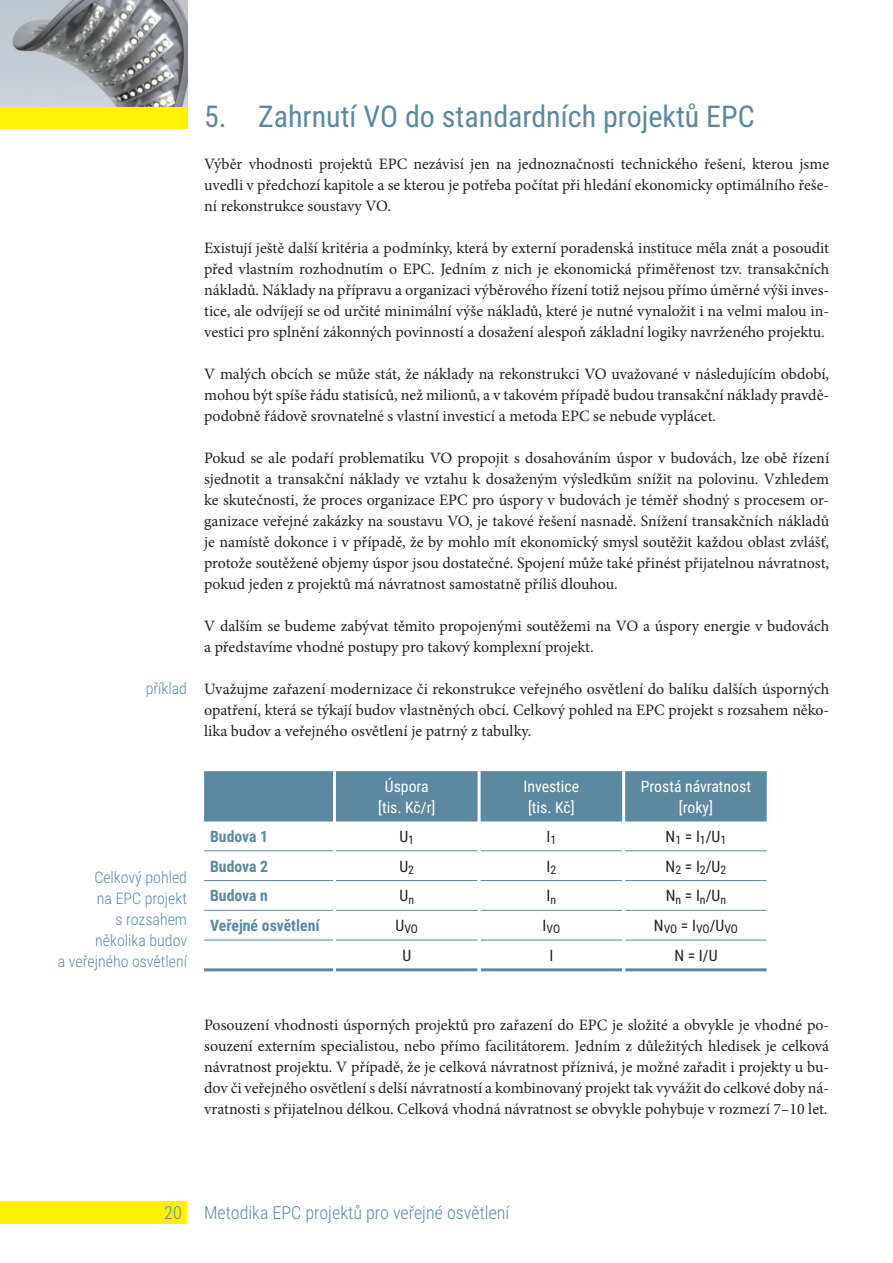
<style>
.page{position:relative;width:893px;height:1263px;background:#fff}
.page>*{position:absolute;margin:0;border:0;box-sizing:border-box;transform-origin:0 0}
.t1{font:30px "Roboto Condensed";color:#5c899f}
.t2{font:300 18px "Roboto Condensed";color:#5c899f}
.t3{font:15.9px/21px "Minion Pro";color:#231f20;text-align:justify}
.t4{font:300 15.9px/21px "Roboto Condensed";color:#5c899f;text-align:right}
.t5{font:15.75px/21px "Roboto Condensed";color:#fff;text-align:center}
.t6{font:15.75px "Roboto Condensed";color:#231f20}
.t7{font:700 15.75px "Roboto Condensed";color:#5c899f}
.t8{font:11.85px "Roboto Condensed";letter-spacing:-.005em;color:#231f20}
</style>
<div class="page">
<div style="left:0;top:1201px;width:187px;height:23px;background:#fff101"></div>
<div style="left:204px;top:771px;width:563px;height:50px;background:#5c899f"></div>
<hr style="left:204px;top:821px;width:129px;height:1px;background:#5c899f">
<hr style="left:336px;top:821px;width:142px;height:1px;background:#5c899f">
<hr style="left:481px;top:821px;width:141px;height:1px;background:#5c899f">
<hr style="left:625px;top:821px;width:142px;height:1px;background:#5c899f">
<hr style="left:204px;top:850px;width:129px;height:1px;background:#5c899f">
<hr style="left:336px;top:850px;width:142px;height:1px;background:#5c899f">
<hr style="left:481px;top:850px;width:141px;height:1px;background:#5c899f">
<hr style="left:625px;top:850px;width:142px;height:1px;background:#5c899f">
<hr style="left:204px;top:880px;width:129px;height:1px;background:#5c899f">
<hr style="left:336px;top:880px;width:142px;height:1px;background:#5c899f">
<hr style="left:481px;top:880px;width:141px;height:1px;background:#5c899f">
<hr style="left:625px;top:880px;width:142px;height:1px;background:#5c899f">
<hr style="left:204px;top:910px;width:129px;height:1px;background:#5c899f">
<hr style="left:336px;top:910px;width:142px;height:1px;background:#5c899f">
<hr style="left:481px;top:910px;width:141px;height:1px;background:#5c899f">
<hr style="left:625px;top:910px;width:142px;height:1px;background:#5c899f">
<hr style="left:204px;top:940px;width:129px;height:1px;background:#5c899f">
<hr style="left:336px;top:940px;width:142px;height:1px;background:#5c899f">
<hr style="left:481px;top:940px;width:141px;height:1px;background:#5c899f">
<hr style="left:625px;top:940px;width:142px;height:1px;background:#5c899f">
<hr style="left:204px;top:968px;width:129px;height:3px;background:#5c899f">
<hr style="left:336px;top:968px;width:142px;height:3px;background:#5c899f">
<hr style="left:481px;top:968px;width:141px;height:3px;background:#5c899f">
<hr style="left:625px;top:968px;width:142px;height:3px;background:#5c899f">
<hr style="left:333px;top:771px;width:3px;height:50px;background:#fff">
<hr style="left:478px;top:771px;width:3px;height:50px;background:#fff">
<hr style="left:622px;top:771px;width:3px;height:50px;background:#fff">
<div style="left:0;top:106px;width:187px;height:23px;background:#fff101"></div>
<img style="left:0;top:0;width:187px;height:106px">
<p class="t4" style="left:146px;top:678px;width:43px">příklad</p>
<p class="t4" style="left:58px;top:867px;width:131px">Celkový pohled<br>na EPC projekt<br>s rozsahem<br>několika budov<br>a veřejného osvětlení</p>
<h1 class="t1" style="left:204px;top:96px;width:552px">5. Zahrnutí VO do standardních projektů EPC</h1>
<p class="t3" style="left:204px;top:154px;width:627px">Výběr vhodnosti projektů EPC nezávisí jen na jednoznačnosti technického řešení, kterou jsme uvedli v předchozí kapitole a se kterou je potřeba počítat při hledání ekonomicky optimálního řeše&shy;ní rekonstrukce soustavy VO.</p>
<p class="t3" style="left:204px;top:238px;width:627px">Existují ještě další kritéria a podmínky, která by externí poradenská instituce měla znát a posoudit před vlastním rozhodnutím o EPC. Jedním z nich je ekonomická přiměřenost tzv. transakčních nákladů. Náklady na přípravu a organizaci výběrového řízení totiž nejsou přímo úměrné výši inves&shy;tice, ale odvíjejí se od určité minimální výše nákladů, které je nutné vynaložit i na velmi malou in&shy;vestici pro splnění zákonných povinností a dosažení alespoň základní logiky navrženého projektu.</p>
<p class="t3" style="left:204px;top:364px;width:627px">V malých obcích se může stát, že náklady na rekonstrukci VO uvažované v následujícím období, mohou být spíše řádu statisíců, než milionů, a v takovém případě budou transakční náklady pravdě&shy;podobně řádově srovnatelné s vlastní investicí a metoda EPC se nebude vyplácet.</p>
<p class="t3" style="left:204px;top:448px;width:627px">Pokud se ale podaří problematiku VO propojit s dosahováním úspor v budovách, lze obě řízení sjednotit a transakční náklady ve vztahu k dosaženým výsledkům snížit na polovinu. Vzhledem ke skutečnosti, že proces organizace EPC pro úspory v budovách je téměř shodný s procesem or&shy;ganizace veřejné zakázky na soustavu VO, je takové řešení nasnadě. Snížení transakčních nákladů je namístě dokonce i v případě, že by mohlo mít ekonomický smysl soutěžit každou oblast zvlášť, protože soutěžené objemy úspor jsou dostatečné. Spojení může také přinést přijatelnou návratnost, pokud jeden z projektů má návratnost samostatně příliš dlouhou.</p>
<p class="t3" style="left:204px;top:616px;width:627px">V dalším se budeme zabývat těmito propojenými soutěžemi na VO a úspory energie v budovách a představíme vhodné postupy pro takový komplexní projekt.</p>
<p class="t3" style="left:204px;top:679px;width:627px">Uvažujme zařazení modernizace či rekonstrukce veřejného osvětlení do balíku dalších úsporných opatření, která se týkají budov vlastněných obcí. Celkový pohled na EPC projekt s rozsahem něko&shy;lika budov a veřejného osvětlení je patrný z tabulky.</p>
<p class="t5" style="left:378px;top:775px;width:59px">Úspora [tis. Kč/r]</p>
<p class="t5" style="left:524px;top:775px;width:57px;text-align:left">Investice [tis. Kč]</p>
<p class="t5" style="left:641px;top:775px;width:112px">Prostá návratnost [roky]</p>
<p class="t7" style="left:210px;top:825px;width:60px">Budova 1</p>
<p class="t6" style="left:399px;top:825px;width:16px">U<sub>1</sub></p>
<p class="t6" style="left:546px;top:825px;width:11px">I<sub>1</sub></p>
<p class="t6" style="left:666px;top:825px;width:62px">N<sub>1</sub> = I<sub>1</sub>/U<sub>1</sub></p>
<p class="t7" style="left:210px;top:855px;width:60px">Budova 2</p>
<p class="t6" style="left:399px;top:855px;width:16px">U<sub>2</sub></p>
<p class="t6" style="left:546px;top:855px;width:11px">I<sub>2</sub></p>
<p class="t6" style="left:666px;top:855px;width:62px">N<sub>2</sub> = I<sub>2</sub>/U<sub>2</sub></p>
<p class="t7" style="left:210px;top:885px;width:59px">Budova n</p>
<p class="t6" style="left:399px;top:885px;width:16px">U<sub>n</sub></p>
<p class="t6" style="left:547px;top:885px;width:11px">I<sub>n</sub></p>
<p class="t6" style="left:666px;top:885px;width:62px">N<sub>n</sub> = I<sub>n</sub>/U<sub>n</sub></p>
<p class="t7" style="left:210px;top:914px;width:111px">Veřejné osvětlení</p>
<p class="t8" style="left:396px;top:921px;width:24px"><sup>U</sup>VO</p>
<p class="t8" style="left:543px;top:921px;width:19px"><sup>I</sup>VO</p>
<p class="t8" style="left:654px;top:921px;width:86px"><sup>N</sup>VO <sup>=</sup> <sup>I</sup>VO<sup>/U</sup>VO</p>
<p class="t6" style="left:402px;top:944px;width:10px">U</p>
<p class="t6" style="left:549px;top:944px;width:5px">I</p>
<p class="t6" style="left:674px;top:944px;width:45px">N = I/U</p>
<p class="t3" style="left:204px;top:1015px;width:627px">Posouzení vhodnosti úsporných projektů pro zařazení do EPC je složité a obvykle je vhodné po&shy;souzení externím specialistou, nebo přímo facilitátorem. Jedním z důležitých hledisek je celková návratnost projektu. V případě, že je celková návratnost příznivá, je možné zařadit i projekty u bu&shy;dov či veřejného osvětlení s delší návratností a kombinovaný projekt tak vyvážit do celkové doby ná&shy;vratnosti s přijatelnou délkou. Celková vhodná návratnost se obvykle pohybuje v rozmezí 7–10 let.</p>
<p class="t2" style="left:164px;top:1200px;width:347px">20 Metodika EPC projektů pro veřejné osvětlení</p>
</div>
